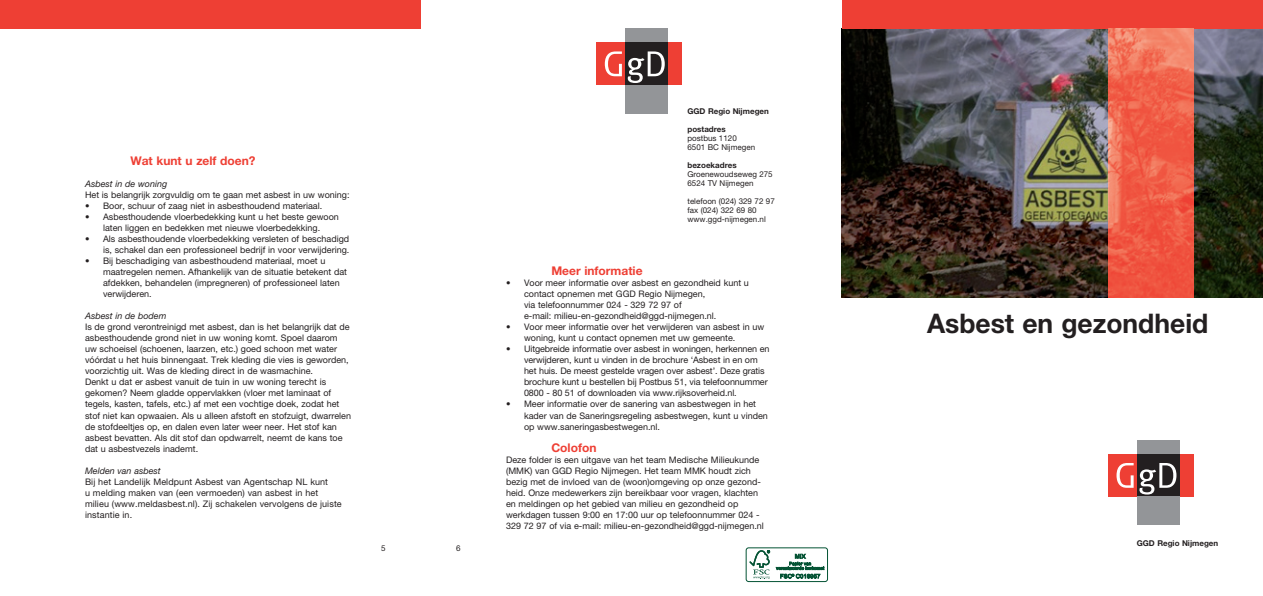
<style>
.page{position:relative;width:1263px;height:596px;background:#fff}
.page>*{position:absolute;margin:0;border:0;box-sizing:border-box;transform-origin:0 0}
.kop_cover{font:700 27px "Helvetica Neue";color:#231f20}
.tussenkop{font:700 12px "Helvetica Neue";color:#ee3f34}
.plat{font:9px/11px "Helvetica Neue";color:#231f20}
.plat-2{font:italic 9px "Helvetica Neue";color:#231f20}
.adres{font:8px "Helvetica Neue";color:#231f20}
.adres_vet{font:700 8px "Helvetica Neue";color:#231f20}
.Normaal{font:700 8px "Helvetica Neue";color:#231f20}
.Normaal-2{font:8px "Helvetica Neue";color:#231f20}
</style>
<div class="page">
<div style="left:0;top:0;width:421px;height:28px;background:#ee3f34"></div>
<img style="left:842px;top:28px;width:421px;height:269px">
<div style="left:842px;top:0;width:421px;height:28px;background:#ee3f34"></div>
<div style="left:1179px;top:454px;width:14px;height:42px;background:#ee3f34"></div>
<div style="left:1108px;top:454px;width:29px;height:42px;background:#ee3f34"></div>
<svg style="left:1116px;top:463px;width:17px;height:24px"></svg>
<div style="left:1137px;top:439px;width:42px;height:15px;background:#939598"></div>
<div style="left:1137px;top:454px;width:42px;height:42px;background:#231f20"></div>
<div style="left:1137px;top:496px;width:42px;height:28px;background:#939598"></div>
<svg style="left:1139px;top:463px;width:37px;height:31px"></svg>
<div style="left:668px;top:43px;width:14px;height:42px;background:#ee3f34"></div>
<div style="left:597px;top:43px;width:28px;height:42px;background:#ee3f34"></div>
<svg style="left:605px;top:51px;width:17px;height:25px"></svg>
<div style="left:625px;top:28px;width:43px;height:15px;background:#939598"></div>
<div style="left:625px;top:43px;width:43px;height:42px;background:#231f20"></div>
<div style="left:625px;top:85px;width:43px;height:28px;background:#939598"></div>
<svg style="left:628px;top:51px;width:37px;height:32px"></svg>
<img style="left:1108px;top:28px;width:85px;height:269px">
<div style="left:746px;top:547px;width:82px;height:34px;border:1px solid #045334;border-radius:3px"></div>
<svg style="left:749px;top:550px;width:21px;height:28px"></svg>
<svg style="left:776px;top:553px;width:48px;height:25px"></svg>
<p class="tussenkop" style="left:130px;top:153px;width:127px">Wat kunt u zelf doen?</p>
<p class="plat-2" style="left:85px;top:178px;width:84px">Asbest in de woning</p>
<p class="plat" style="left:85px;top:189px;width:266px">Het is belangrijk zorgvuldig om te gaan met asbest in uw woning:</p>
<p class="plat" style="left:85px;top:200px;width:239px">• Boor, schuur of zaag niet in asbesthoudend materiaal.</p>
<p class="plat" style="left:85px;top:211px;width:255px;text-align:center">• Asbesthoudende vloerbedekking kunt u het beste gewoon laten liggen en bedekken met nieuwe vloerbedekking.</p>
<p class="plat" style="left:85px;top:233px;width:266px;text-align:right">• Als asbesthoudende vloerbedekking versleten of beschadigd is, schakel dan een professioneel bedrijf in voor verwijdering.</p>
<p class="plat" style="left:103px;top:255px;width:246px;text-indent:-18px">• Bij beschadiging van asbesthoudend materiaal, moet u maatregelen nemen. Afhankelijk van de situatie betekent dat afdekken, behandelen (impregneren) of professioneel laten verwijderen.</p>
<p class="plat-2" style="left:85px;top:310px;width:83px">Asbest in de bodem</p>
<p class="plat" style="left:85px;top:321px;width:266px">Is de grond verontreinigd met asbest, dan is het belangrijk dat de asbesthoudende grond niet in uw woning komt. Spoel daarom uw schoeisel (schoenen, laarzen, etc.) goed schoon met water vóórdat u het huis binnengaat. Trek kleding die vies is geworden, voorzichtig uit. Was de kleding direct in de wasmachine.</p>
<p class="plat" style="left:85px;top:376px;width:268px">Denkt u dat er asbest vanuit de tuin in uw woning terecht is gekomen? Neem gladde oppervlakken (vloer met laminaat of tegels, kasten, tafels, etc.) af met een vochtige doek, zodat het stof niet kan opwaaien. Als u alleen afstoft en stofzuigt, dwarrelen de stofdeeltjes op, en dalen even later weer neer. Het stof kan asbest bevatten. Als dit stof dan opdwarrelt, neemt de kans toe dat u asbestvezels inademt.</p>
<p class="plat-2" style="left:85px;top:464px;width:77px">Melden van asbest</p>
<p class="plat" style="left:85px;top:475px;width:258px">Bij het Landelijk Meldpunt Asbest van Agentschap NL kunt<br>u melding maken van (een vermoeden) van asbest in het milieu (www.meldasbest.nl). Zij schakelen vervolgens de juiste instantie in.</p>
<p class="Normaal-2" style="left:381px;top:543px;width:6px">5</p>
<p class="Normaal-2" style="left:456px;top:543px;width:6px">6</p>
<p class="adres_vet" style="left:687px;top:106px;width:83px">GGD Regio Nijmegen</p>
<p class="adres_vet" style="left:687px;top:124px;width:40px">postadres</p>
<p class="adres" style="left:687px;top:133px;width:51px">postbus 1120</p>
<p class="adres" style="left:687px;top:142px;width:69px">6501 BC Nijmegen</p>
<p class="adres_vet" style="left:687px;top:160px;width:51px">bezoekadres</p>
<p class="adres" style="left:687px;top:169px;width:87px">Groenewoudseweg 275</p>
<p class="adres" style="left:687px;top:178px;width:67px">6524 TV Nijmegen</p>
<p class="adres" style="left:687px;top:196px;width:89px">telefoon (024) 329 72 97</p>
<p class="adres" style="left:687px;top:205px;width:71px">fax (024) 322 69 80</p>
<p class="adres" style="left:687px;top:214px;width:80px">www.ggd-nijmegen.nl</p>
<p class="tussenkop" style="left:551px;top:263px;width:93px">Meer informatie</p>
<p class="plat" style="left:524px;top:277px;width:226px;text-indent:-18px">• Voor meer informatie over asbest en gezondheid kunt u contact opnemen met GGD Regio Nijmegen,<br>via telefoonnummer 024 - 329 72 97 of<br>e-mail: milieu-en-gezondheid@ggd-nijmegen.nl.</p>
<p class="plat" style="left:524px;top:321px;width:242px;text-indent:-18px">• Voor meer informatie over het verwijderen van asbest in uw woning, kunt u contact opnemen met uw gemeente.</p>
<p class="plat" style="left:524px;top:343px;width:247px;text-indent:-18px">• Uitgebreide informatie over asbest in woningen, herkennen en verwijderen, kunt u vinden in de brochure ‘Asbest in en om het huis. De meest gestelde vragen over asbest’. Deze gratis brochure kunt u bestellen bij Postbus 51, via telefoonnummer 0800 - 80 51 of downloaden via www.rijksoverheid.nl.</p>
<p class="plat" style="left:524px;top:398px;width:245px;text-indent:-18px">• Meer informatie over de sanering van asbestwegen in het kader van de Saneringsregeling asbestwegen, kunt u vinden op www.saneringasbestwegen.nl.</p>
<p class="tussenkop" style="left:551px;top:439px;width:47px">Colofon</p>
<p class="plat" style="left:506px;top:453px;width:259px">Deze folder is een uitgave van het team Medische Milieukunde (MMK) van GGD Regio Nijmegen. Het team MMK houdt zich bezig met de invloed van de (woon)omgeving op onze gezond&shy;heid. Onze medewerkers zijn bereikbaar voor vragen, klachten en meldingen op het gebied van milieu en gezondheid op werkdagen tussen 9:00 en 17:00 uur op telefoonnummer 024 - 329 72 97 of via e-mail: milieu-en-gezondheid@ggd-nijmegen.nl</p>
<p class="kop_cover" style="left:927px;top:307px;width:283px">Asbest en gezondheid</p>
<p class="Normaal" style="left:1137px;top:537px;width:83px">GGD Regio Nijmegen</p>
</div>
